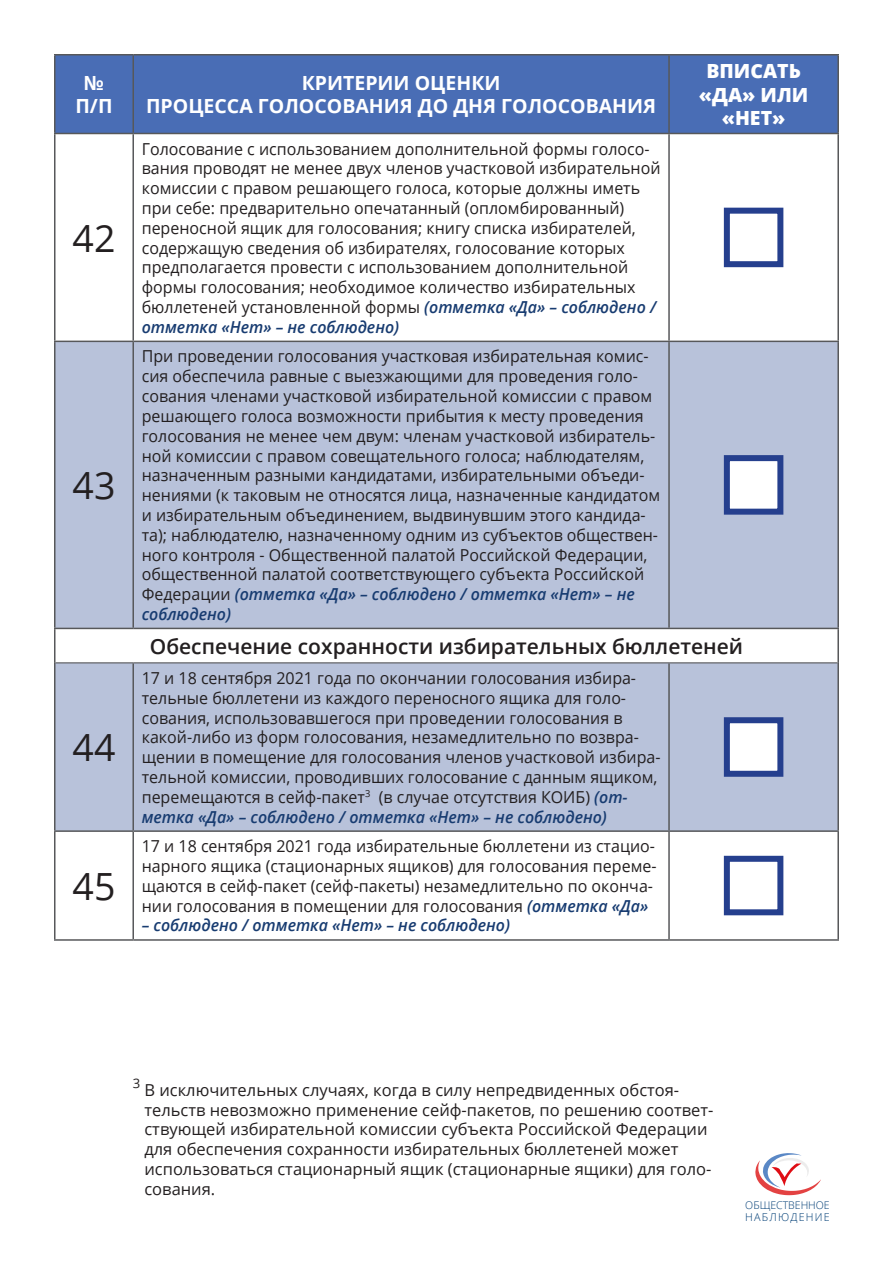
<style>
.page{position:relative;width:893px;height:1263px;background:#fff}
.page>*{position:absolute;margin:0;border:0;box-sizing:border-box;transform-origin:0 0}
.Текст{font:37.5px "Open Sans";color:#231f20}
.Текст-2{font:600 21px "Open Sans";color:#231f20}
.Шапка_табл_Open{font:700 19.5px/23.4px "Open Sans";color:#fff;text-align:center}
.Шапка_табл_Open-2{font:800 19.5px/23.4px "Open Sans";color:#fff;text-align:center}
.Текст-3{font:16.5px/19.8px "Open Sans";color:#231f20}
.Текст-4{font:italic 600 16.5px "Open Sans";color:#183c71}
.Текст-5{font:13.05px "Open Sans";color:#231f20}
.t1{font:300 10.8px "Open Sans";letter-spacing:.11em;color:#003e76}
.t2{font:300 10.5px "Open Sans";color:#003e76}
.s1{font-weight:600;font-style:italic;color:#183c71}
</style>
<div class="page">
<svg style="left:755px;top:1153px;width:66px;height:42px"></svg>
<div style="left:56px;top:56px;width:781px;height:77px;background:#496db5"></div>
<svg style="left:56px;top:342px;width:781px;height:488px;fill:#b8c2da"></svg>
<hr style="left:54px;top:54px;width:79px;height:2px;background:#57585a">
<hr style="left:54px;top:56px;width:2px;height:77px;background:#57585a">
<hr style="left:133px;top:54px;width:536px;height:2px;background:#57585a">
<hr style="left:132px;top:56px;width:2px;height:77px;background:#57585a">
<hr style="left:669px;top:54px;width:170px;height:2px;background:#57585a">
<hr style="left:668px;top:56px;width:2px;height:77px;background:#57585a">
<hr style="left:837px;top:56px;width:2px;height:77px;background:#57585a">
<hr style="left:54px;top:133px;width:79px;height:1px;background:#57585a">
<hr style="left:133px;top:133px;width:536px;height:1px;background:#57585a">
<hr style="left:669px;top:133px;width:170px;height:1px;background:#57585a">
<hr style="left:54px;top:134px;width:2px;height:207px;background:#57585a">
<hr style="left:132px;top:134px;width:2px;height:207px;background:#57585a">
<hr style="left:668px;top:134px;width:2px;height:207px;background:#57585a">
<hr style="left:837px;top:134px;width:2px;height:207px;background:#57585a">
<hr style="left:54px;top:341px;width:79px;height:1px;background:#57585a">
<hr style="left:54px;top:342px;width:2px;height:286px;background:#57585a">
<hr style="left:133px;top:341px;width:536px;height:1px;background:#57585a">
<hr style="left:132px;top:342px;width:2px;height:286px;background:#57585a">
<hr style="left:669px;top:341px;width:170px;height:1px;background:#57585a">
<hr style="left:668px;top:342px;width:2px;height:286px;background:#57585a">
<hr style="left:837px;top:342px;width:2px;height:286px;background:#57585a">
<hr style="left:54px;top:628px;width:79px;height:1px;background:#57585a">
<hr style="left:54px;top:629px;width:2px;height:34px;background:#57585a">
<hr style="left:133px;top:628px;width:536px;height:1px;background:#57585a">
<hr style="left:669px;top:628px;width:170px;height:1px;background:#57585a">
<hr style="left:837px;top:629px;width:2px;height:34px;background:#57585a">
<hr style="left:54px;top:663px;width:2px;height:167px;background:#57585a">
<hr style="left:132px;top:663px;width:2px;height:167px;background:#57585a">
<hr style="left:668px;top:663px;width:2px;height:167px;background:#57585a">
<hr style="left:837px;top:663px;width:2px;height:167px;background:#57585a">
<hr style="left:54px;top:830px;width:79px;height:2px;background:#57585a">
<hr style="left:54px;top:832px;width:2px;height:107px;background:#57585a">
<hr style="left:133px;top:830px;width:536px;height:2px;background:#57585a">
<hr style="left:132px;top:832px;width:2px;height:107px;background:#57585a">
<hr style="left:669px;top:830px;width:170px;height:2px;background:#57585a">
<hr style="left:668px;top:832px;width:2px;height:107px;background:#57585a">
<hr style="left:837px;top:832px;width:2px;height:107px;background:#57585a">
<hr style="left:54px;top:939px;width:79px;height:2px;background:#57585a">
<hr style="left:133px;top:939px;width:536px;height:2px;background:#57585a">
<hr style="left:669px;top:939px;width:170px;height:2px;background:#57585a">
<hr style="left:56px;top:662px;width:77px;height:1px;background:#57585a">
<hr style="left:133px;top:662px;width:536px;height:1px;background:#57585a">
<hr style="left:669px;top:662px;width:168px;height:1px;background:#57585a">
<div style="left:724px;top:208px;width:59px;height:59px;background:#fff;border:6px solid #253f8e"></div>
<div style="left:724px;top:455px;width:59px;height:60px;background:#fff;border:6px solid #253f8e"></div>
<div style="left:724px;top:717px;width:59px;height:60px;background:#fff;border:6px solid #253f8e"></div>
<div style="left:724px;top:856px;width:59px;height:59px;background:#fff;border:6px solid #253f8e"></div>
<p class="Шапка_табл_Open" style="left:75px;top:71px;width:39px">№<br>П/П</p>
<p class="Шапка_табл_Open" style="left:302px;top:71px;width:200px">КРИТЕРИИ ОЦЕНКИ</p>
<p class="Шапка_табл_Open" style="left:146px;top:94px;width:512px">ПРОЦЕССА ГОЛОСОВАНИЯ ДО ДНЯ ГОЛОСОВАНИЯ</p>
<p class="Текст" style="left:73px;top:212px;width:44px">42</p>
<p class="Текст-3" style="left:142px;top:138px;width:520px">Голосование с использованием дополнительной формы голосо&shy;вания проводят не менее двух членов участковой избирательной комиссии с правом решающего голоса, которые должны иметь при себе: предварительно опечатанный (опломбированный) переносной ящик для голосования; книгу списка избирателей, содержащую сведения об избирателях, голосование которых предполагается провести с использованием дополнительной формы голосования; необходимое количество избирательных бюллетеней установленной формы <span class="s1">(отметка «Да» – соблюдено / отметка «Нет» – не соблюдено)</span></p>
<p class="Шапка_табл_Open-2" style="left:706px;top:58px;width:96px">ВПИСАТЬ</p>
<p class="Шапка_табл_Open-2" style="left:699px;top:82px;width:111px">«ДА» ИЛИ «НЕТ»</p>
<p class="Текст" style="left:73px;top:460px;width:44px">43</p>
<p class="Текст" style="left:73px;top:722px;width:44px">44</p>
<p class="Текст" style="left:73px;top:860px;width:44px">45</p>
<p class="Текст-3" style="left:142px;top:346px;width:520px">При проведении голосования участковая избирательная комис&shy;сия обеспечила равные с выезжающими для проведения голо&shy;сования членами участковой избирательной комиссии с правом решающего голоса возможности прибытия к месту проведения голосования не менее чем двум: членам участковой избиратель&shy;ной комиссии с правом совещательного голоса; наблюдателям, назначенным разными кандидатами, избирательными объеди&shy;нениями (к таковым не относятся лица, назначенные кандидатом и избирательным объединением, выдвинувшим этого кандида&shy;та); наблюдателю, назначенному одним из субъектов обществен&shy;ного контроля - Общественной палатой Российской Федерации, общественной палатой соответствующего субъекта Российской Федерации <span class="s1">(отметка «Да» – соблюдено / отметка «Нет» – не соблюдено)</span></p>
<p class="Текст-2" style="left:150px;top:632px;width:595px">Обеспечение сохранности избирательных бюллетеней</p>
<p class="Текст-3" style="left:142px;top:668px;width:520px">17 и 18 сентября 2021 года по окончании голосования избира&shy;тельные бюллетени из каждого переносного ящика для голо&shy;сования, использовавшегося при проведении голосования в какой-либо из форм голосования, незамедлительно по возвра&shy;щении в помещение для голосования членов участковой избира&shy;тельной комиссии, проводивших голосование с данным ящиком, перемещаются в сейф-пакет<sup>3</sup> (в случае отсутствия КОИБ) <span class="s1">(от&shy;метка «Да» – соблюдено / отметка «Нет» – не соблюдено)</span></p>
<p class="Текст-3" style="left:142px;top:836px;width:516px">17 и 18 сентября 2021 года избирательные бюллетени из стацио&shy;нарного ящика (стационарных ящиков) для голосования переме&shy;щаются в сейф-пакет (сейф-пакеты) незамедлительно по оконча&shy;нии голосования в помещении для голосования <span class="s1">(отметка «Да»</span></p>
<p class="Текст-4" style="left:142px;top:914px;width:370px">– соблюдено / отметка «Нет» – не соблюдено)</p>
<p class="Текст-5" style="left:133px;top:1074px;width:9px">3</p>
<p class="Текст-3" style="left:144px;top:1079px;width:570px">В исключительных случаях, когда в силу непредвиденных обстоя&shy;тельств невозможно применение сейф-пакетов, по решению соответ&shy;ствующей избирательной комиссии субъекта Российской Федерации для обеспечения сохранности избирательных бюллетеней может использоваться стационарный ящик (стационарные ящики) для голо&shy;сования.</p>
<p class="t2" style="left:745px;top:1198px;width:86px">ОБЩЕСТВЕННОЕ</p>
<p class="t1" style="left:745px;top:1209px;width:86px">НАБЛЮДЕНИЕ</p>
</div>
